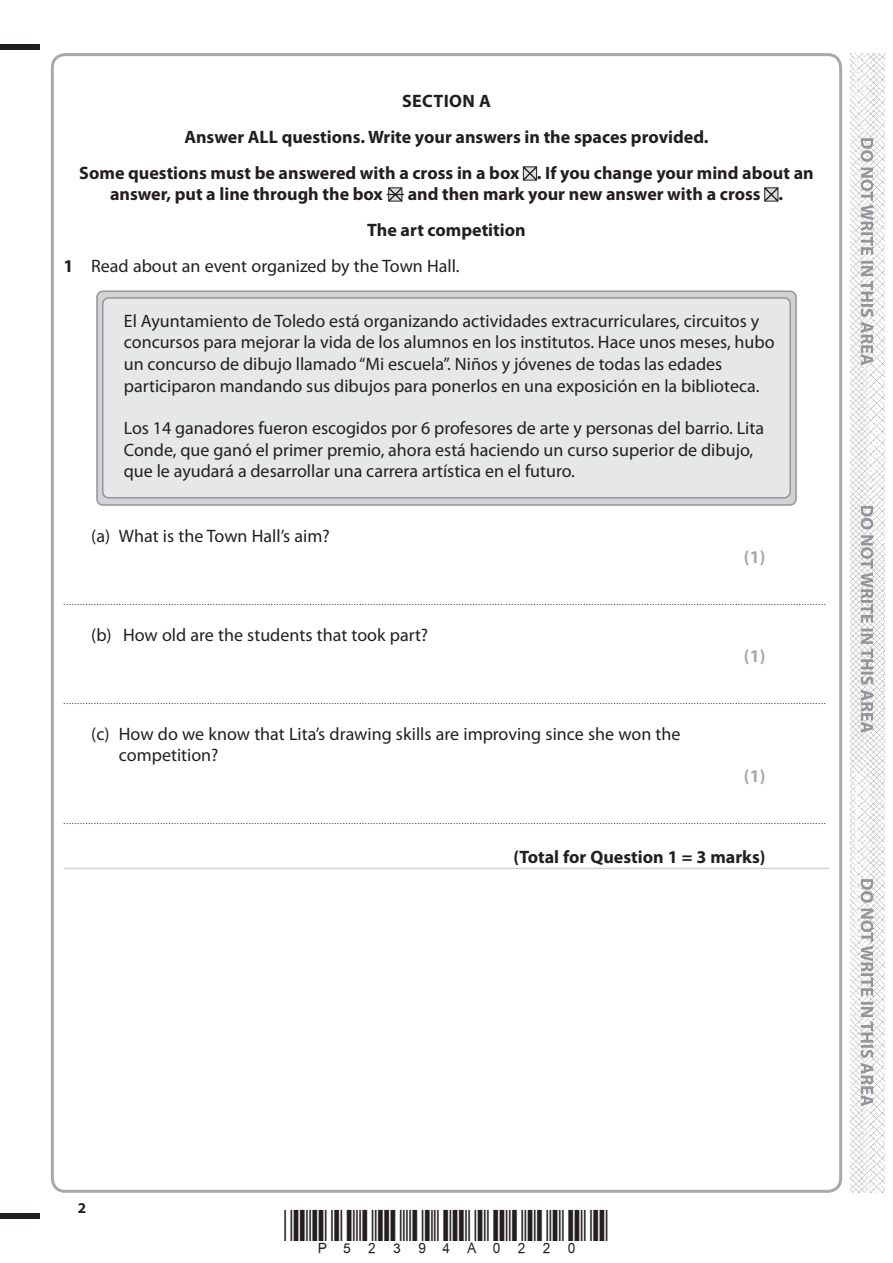
<style>
.page{position:relative;width:893px;height:1263px;background:#fff}
.page>*{position:absolute;margin:0;border:0;box-sizing:border-box;transform-origin:0 0}
.t1{font:18px/21.6px "Myriad Pro";color:#231f20}
.t2{font:700 18px/36px "Myriad Pro";color:#231f20;text-align:center}
.t3{font:700 18px "Myriad Pro";color:#a8a9ad}
.t4{font:700 15px "Myriad Pro";color:#231f20}
.t5{font:9px "Myriad Pro";color:#231f20}
.s1{font-weight:700}
</style>
<div class="page">
<div style="left:0;top:44px;width:40px;height:5px;background:#231f20"></div>
<div style="left:0;top:1214px;width:40px;height:5px;background:#231f20"></div>
<img style="left:850px;top:53px;width:34px;height:1140px">
<svg style="left:860px;top:138px;width:13px;height:968px"></svg>
<hr style="left:64px;top:868px;width:765px;height:1px;background:#d1d2d4">
<svg style="left:522px;top:166px;width:16px;height:15px"></svg>
<svg style="left:386px;top:187px;width:18px;height:15px"></svg>
<svg style="left:764px;top:187px;width:15px;height:15px"></svg>
<div style="left:97px;top:291px;width:699px;height:214px;background:#d1d2d4;border-radius:6px"></div>
<div style="left:96px;top:290px;width:700px;height:216px;border:2px solid #939598;border-radius:6px"></div>
<div style="left:103px;top:298px;width:687px;height:200px;background:#e6e7e9;border-radius:6px"></div>
<div style="left:102px;top:297px;width:689px;height:201px;border:2px solid #939598;border-radius:6px"></div>
<h1 class="t2" style="left:79px;top:84px;width:736px">SECTION A<br>Answer ALL questions. Write your answers in the spaces provided.<br>Some questions must be answered with a cross in a box . If you change your mind about an</h1>
<h1 class="t2" style="left:110px;top:177px;width:274px">answer, put a line through the box</h1>
<h1 class="t2" style="left:408px;top:177px;width:377px">and then mark your new answer with a cross .</h1>
<h1 class="t2" style="left:367px;top:213px;width:160px">The art competition</h1>
<h1 class="t1" style="left:64px;top:256px;width:397px"><span class="s1">1</span> Read about an event organized by the Town Hall.</h1>
<p class="t1" style="left:124px;top:311px;width:652px">El Ayuntamiento de Toledo está organizando actividades extracurriculares, circuitos y concursos para mejorar la vida de los alumnos en los institutos. Hace unos meses, hubo un concurso de dibujo llamado “Mi escuela”. Niños y jóvenes de todas las edades participaron mandando sus dibujos para ponerlos en una exposición en la biblioteca.</p>
<h1 class="t1" style="left:124px;top:419px;width:641px">Los 14 ganadores fueron escogidos por 6 profesores de arte y personas del barrio. Lita<br>Conde, que ganó el primer premio, ahora está haciendo un curso superior de dibujo, que le ayudará a desarrollar una carrera artística en el futuro.</h1>
<h1 class="t1" style="left:91px;top:526px;width:240px">(a) What is the Town Hall’s aim?</h1>
<h1 class="t3" style="left:744px;top:550px;width:23px">(1)</h1>
<p class="t5" style="left:64px;top:598px;width:763px">....................................................................................................................................................................................................................................................................................</p>
<h1 class="t1" style="left:91px;top:625px;width:338px">(b) How old are the students that took part?</h1>
<h1 class="t3" style="left:744px;top:649px;width:23px">(1)</h1>
<p class="t5" style="left:64px;top:698px;width:763px">....................................................................................................................................................................................................................................................................................</p>
<h1 class="t1" style="left:119px;top:725px;width:563px;line-height:21px;text-indent:-28px">(c) How do we know that Lita’s drawing skills are improving since she won the competition?</h1>
<h1 class="t3" style="left:744px;top:769px;width:23px">(1)</h1>
<p class="t5" style="left:64px;top:818px;width:763px">....................................................................................................................................................................................................................................................................................</p>
<h1 class="t2" style="left:513px;top:841px;width:254px">(Total for Question 1 = 3 marks)</h1>
<h2 class="t4" style="left:78px;top:1202px;width:10px">2</h2>
</div>
